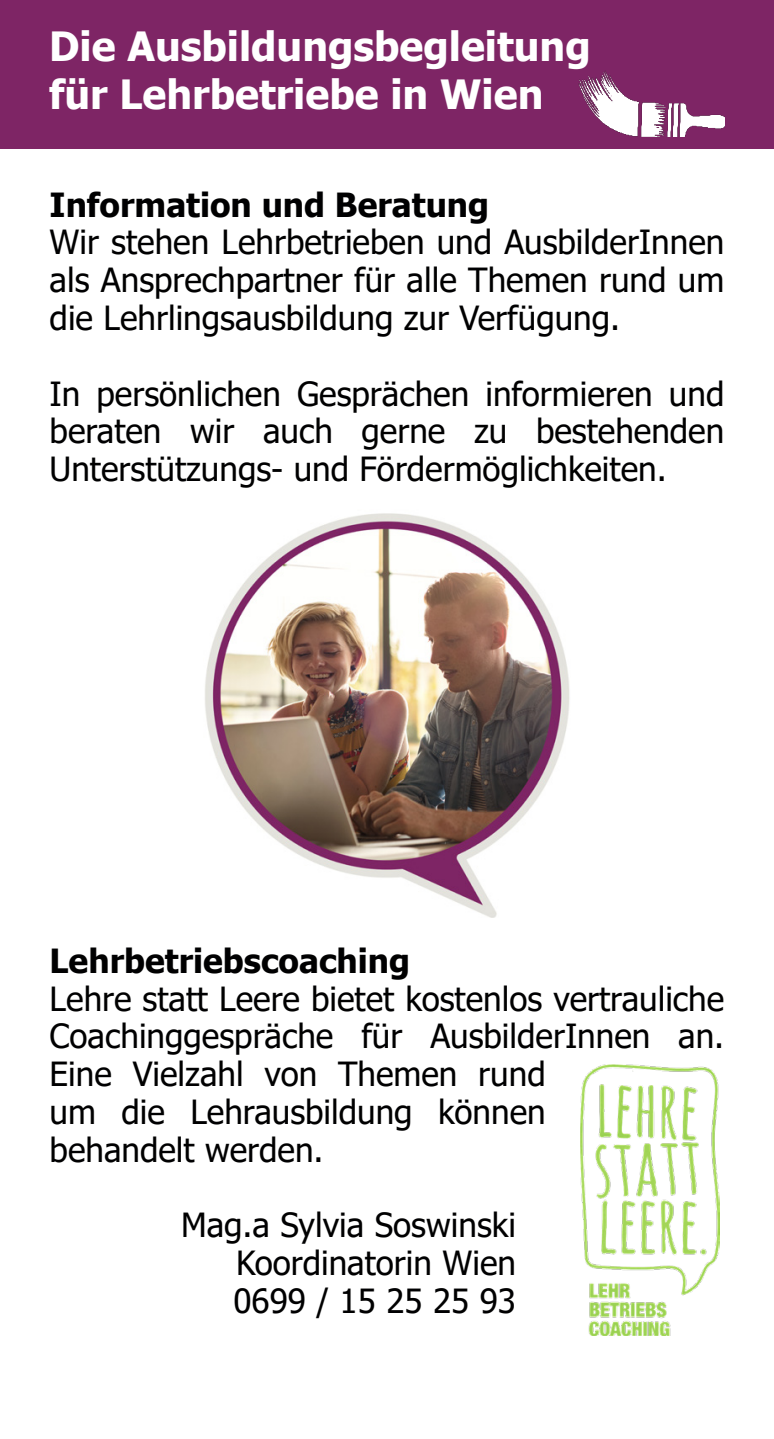
<style>
.page{position:relative;width:774px;height:1439px;background:#fff}
.page>*{position:absolute;margin:0;border:0;box-sizing:border-box;transform-origin:0 0}
.t1{font:700 40.25px "Tahoma";color:#fff}
.t2{font:33.25px/37.8px "Tahoma";color:#000001;text-align:justify}
.t3{font:700 33.25px "Tahoma";color:#000001}
</style>
<div class="page">
<div style="left:0;top:0;width:774px;height:149px;background:#7e2565"></div>
<img style="left:578px;top:71px;width:146px;height:66px">
<img style="left:580px;top:1064px;width:139px;height:271px">
<img style="left:205px;top:513px;width:365px;height:404px">
<p class="t1" style="left:49px;top:18px;width:543px">Die Ausbildungsbegleitung</p>
<p class="t1" style="left:49px;top:66px;width:496px">für Lehrbetriebe in Wien</p>
<p class="t3" style="left:50px;top:181px;width:441px">Information und Beratung</p>
<p class="t2" style="left:50px;top:225px;width:676px">Wir stehen Lehrbetrieben und AusbilderInnen als Ansprechpartner für alle Themen rund um die Lehrlingsausbildung zur Verfügung.</p>
<p class="t2" style="left:50px;top:376px;width:676px">In persönlichen Gesprächen informieren und beraten wir auch gerne zu bestehenden Unterstützungs- und Fördermöglichkeiten.</p>
<p class="t3" style="left:50px;top:937px;width:362px">Lehrbetriebscoaching</p>
<p class="t2" style="left:50px;top:981px;width:676px">Lehre statt Leere bietet kostenlos vertrauliche<br>Coachinggespräche für AusbilderInnen an.</p>
<p class="t2" style="left:50px;top:1057px;width:498px">Eine Vielzahl von Themen rund um die Lehrausbildung können behandelt werden.</p>
<p class="t2" style="left:181px;top:1208px;width:336px">Mag.a Sylvia Soswinski</p>
<p class="t2" style="left:236px;top:1246px;width:281px">Koordinatorin Wien</p>
<p class="t2" style="left:233px;top:1284px;width:284px">0699 / 15 25 25 93</p>
</div>
